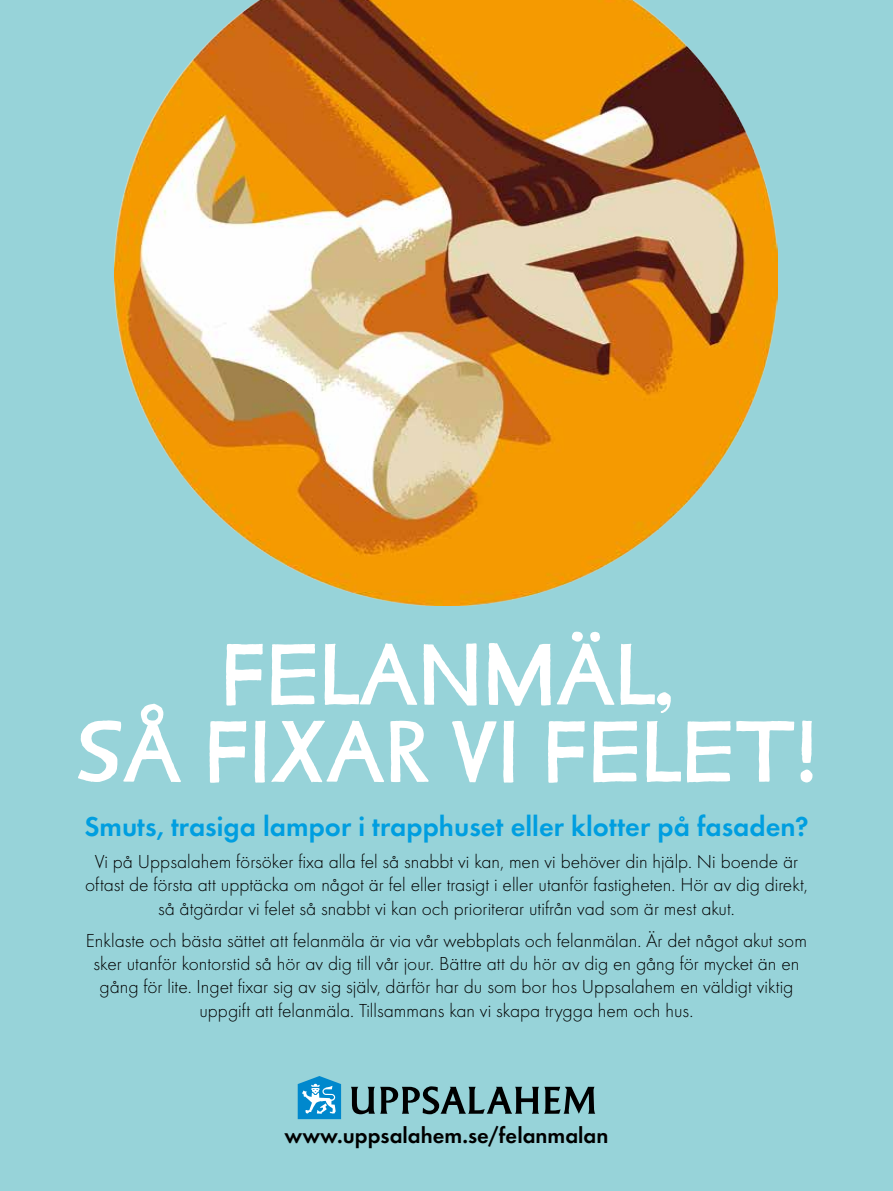
<style>
.page{position:relative;width:893px;height:1191px;background:#97d3d9}
.page>*{position:absolute;margin:0;border:0;box-sizing:border-box;transform-origin:0 0}
.t1{font:500 86.7px/77.1px "Tapscott";color:#fff;text-align:center}
.t2{font:28.5px "Futura Dem";color:#009ee0}
.t3{font:22.5px "Futura Dem";color:#000}
.t4{font:300 19.5px/23.4px "Futura";color:#000;text-align:center}
</style>
<div class="page">
<svg style="left:351px;top:1086px;width:244px;height:28px"></svg>
<svg style="left:298px;top:1076px;width:43px;height:43px;background:#40a6d7"></svg>
<img style="left:115px;top:0;width:662px;height:605px">
<h1 class="t1" style="left:76px;top:638px;width:742px">FELANMÄL,<br>SÅ FIXAR VI FELET!</h1>
<h2 class="t2" style="left:84px;top:809px;width:726px">Smuts, trasiga lampor i trapphuset eller klotter på fasaden?</h2>
<p class="t4" style="left:85px;top:850px;width:724px">Vi på Uppsalahem försöker fixa alla fel så snabbt vi kan, men vi behöver din hjälp. Ni boende är oftast de första att upptäcka om något är fel eller trasigt i eller utanför fastigheten. Hör av dig direkt, så åtgärdar vi felet så snabbt vi kan och prioriterar utifrån vad som är mest akut.</p>
<p class="t4" style="left:86px;top:928px;width:723px">Enklaste och bästa sättet att felanmäla är via vår webbplats och felanmälan. Är det något akut som sker utanför kontorstid så hör av dig till vår jour. Bättre att du hör av dig en gång för mycket än en gång för lite. Inget fixar sig av sig själv, därför har du som bor hos Uppsalahem en väldigt viktig uppgift att felanmäla. Tillsammans kan vi skapa trygga hem och hus.</p>
<p class="t3" style="left:285px;top:1122px;width:325px">www.uppsalahem.se/felanmalan</p>
</div>
